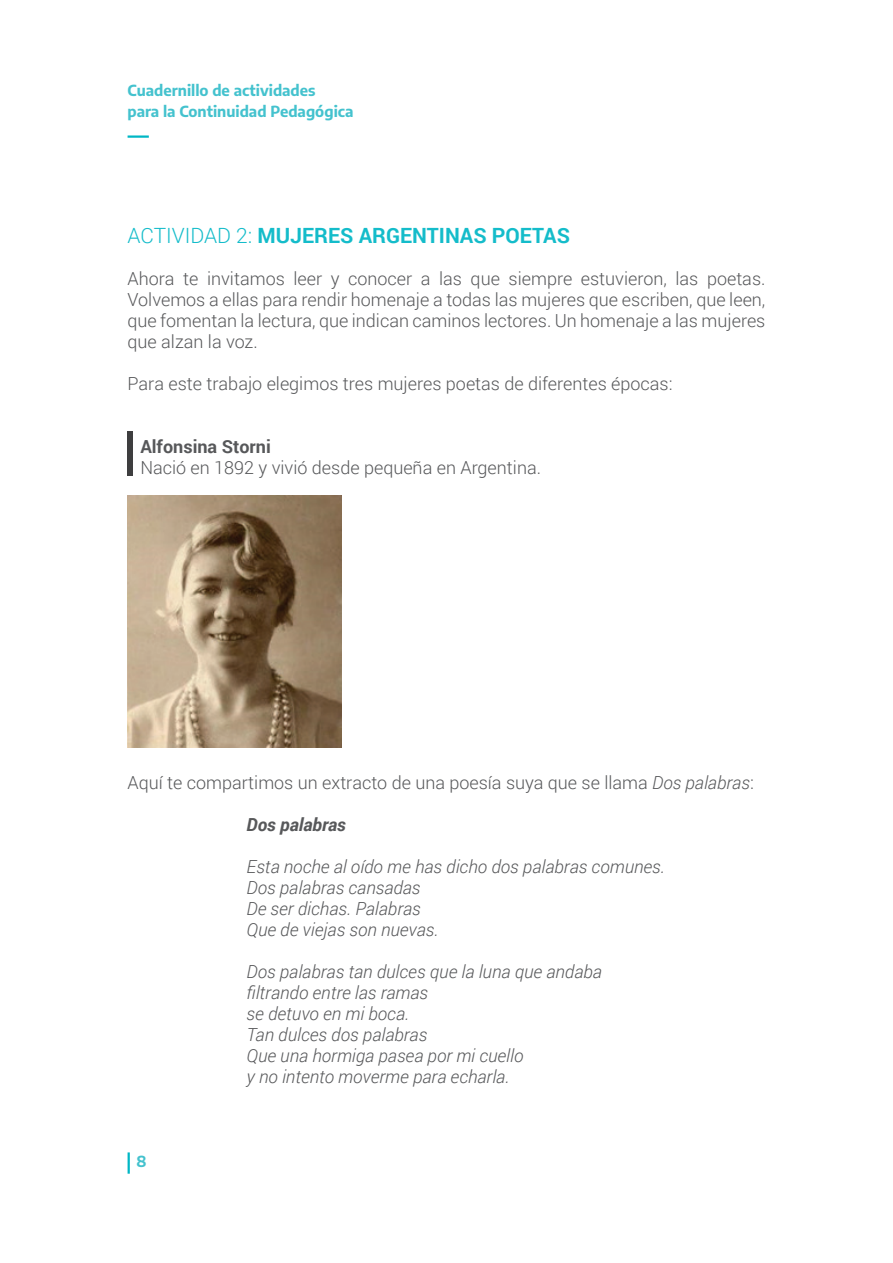
<style>
.page{position:relative;width:893px;height:1263px;background:#fff}
.page>*{position:absolute;margin:0;border:0;box-sizing:border-box;transform-origin:0 0}
.t1{font:700 21px "Roboto";color:#14bcca}
.t2{font:300 18px/21px "Roboto";color:#57585a;text-align:justify}
.t3{font:italic 300 18px/21px "Roboto";color:#57585a}
.t4{font:700 18px "Roboto";color:#57585a}
.t5{font:italic 700 18px "Roboto";color:#57585a}
.t6{font:700 15px/21px "Encode Sans";color:#44c2ce}
.s1{font-weight:300}
.s2{font-style:italic}
</style>
<div class="page">
<hr style="left:128px;top:135px;width:21px;height:3px;background:#00b7c5">
<hr style="left:128px;top:1152px;width:2px;height:22px;background:#00b7c5">
<img style="left:128px;top:496px;width:214px;height:251px">
<svg style="left:128px;top:431px;width:5px;height:44px"></svg>
<p class="t6" style="left:128px;top:79px;width:227px">Cuadernillo de actividades<br>para la Continuidad Pedagógica</p>
<p class="t1" style="left:128px;top:221px;width:444px"><span class="s1">ACTIVIDAD 2:</span> MUJERES ARGENTINAS POETAS</p>
<p class="t2" style="left:128px;top:268px;width:639px">Ahora te invitamos leer y conocer a las que siempre estuvieron, las poetas.<br>Volvemos a ellas para rendir homenaje a todas las mujeres que escriben, que leen, que fomentan la lectura, que indican caminos lectores. Un homenaje a las mujeres que alzan la voz.</p>
<p class="t2" style="left:128px;top:373px;width:546px">Para este trabajo elegimos tres mujeres poetas de diferentes épocas:</p>
<p class="t4" style="left:140px;top:434px;width:132px">Alfonsina Storni</p>
<p class="t2" style="left:140px;top:457px;width:402px">Nació en 1892 y vivió desde pequeña en Argentina.</p>
<p class="t2" style="left:128px;top:772px;width:628px">Aquí te compartimos un extracto de una poesía suya que se llama <span class="s2">Dos palabras</span>:</p>
<p class="t5" style="left:247px;top:812px;width:101px">Dos palabras</p>
<p class="t3" style="left:247px;top:856px;width:420px">Esta noche al oído me has dicho dos palabras comunes.<br>Dos palabras cansadas<br>De ser dichas. Palabras<br>Que de viejas son nuevas.</p>
<p class="t3" style="left:247px;top:961px;width:357px">Dos palabras tan dulces que la luna que andaba filtrando entre las ramas<br>se detuvo en mi boca.<br>Tan dulces dos palabras<br>Que una hormiga pasea por mi cuello<br>y no intento moverme para echarla.</p>
<p class="t6" style="left:136px;top:1150px;width:12px">8</p>
</div>
